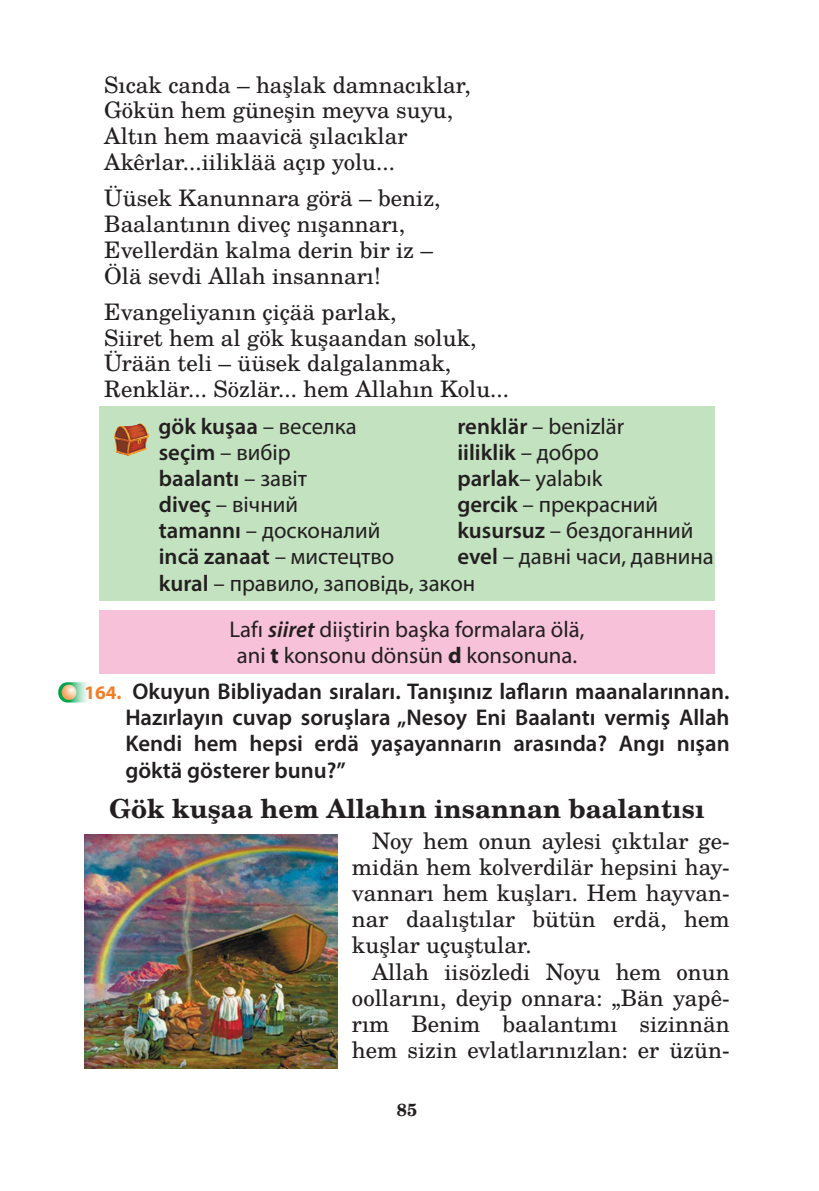
<style>
.page{position:relative;width:819px;height:1191px;background:#fff}
.page>*{position:absolute;margin:0;border:0;box-sizing:border-box;transform-origin:0 0}
.t1{font:700 26.25px "Te X Gyre Schola";color:#231f20}
.t2{font:22.75px/25.9px "Te X Gyre Schola";color:#231f20}
.t3{font:600 22.75px/26.2px "Myriad Pro";color:#231f20;text-align:justify}
.t4{font:22.75px/26.2px "Myriad Pro";color:#231f20}
.t5{font:700 17.5px "Te X Gyre Schola";color:#231f20}
.s1{font-weight:400}
.s2{font-weight:600}
.s3{font-weight:600;font-style:italic}
.s4{font-weight:700}
.s5{font-weight:700;font-size:19.25px;color:#f47d27}
</style>
<div class="page">
<div style="left:99px;top:406px;width:615px;height:38px;background:#c3e2c0"></div>
<div style="left:99px;top:433px;width:615px;height:37px;background:#c3e2c0"></div>
<div style="left:99px;top:459px;width:615px;height:37px;background:#c3e2c0"></div>
<div style="left:99px;top:485px;width:615px;height:38px;background:#c3e2c0"></div>
<div style="left:99px;top:511px;width:615px;height:38px;background:#c3e2c0"></div>
<div style="left:99px;top:537px;width:615px;height:38px;background:#c3e2c0"></div>
<div style="left:99px;top:563px;width:615px;height:38px;background:#c3e2c0"></div>
<div style="left:99px;top:610px;width:615px;height:63px;background:#f7c1d9"></div>
<img style="left:114px;top:423px;width:35px;height:33px">
<img style="left:84px;top:834px;width:253px;height:234px">
<img style="left:59px;top:683px;width:29px;height:19px">
<p class="t2" style="left:104px;top:70px;width:368px">Sıcak canda – haşlak damnacıklar,<br>Gökün hem güneşin meyva suyu,<br>Altın hem maavicä şılacıklar<br>Akêrlar...iiliklää açıp yolu...</p>
<p class="t2" style="left:104px;top:184px;width:338px">Üüsek Kanunnara görä – beniz,<br>Baalantının diveç nışannarı,<br>Evellerdän kalma derin bir iz –<br>Ölä sevdi Allah insannarı!</p>
<p class="t2" style="left:104px;top:297px;width:406px">Evangeliyanın çiçää parlak,<br>Siiret hem al gök kuşaandan soluk, Ürään teli – üüsek dalgalanmak, Renklär... Sözlär... hem Allahın Kolu...</p>
<p class="t3" style="left:158px;top:412px;width:200px">gök kuşaa <span class="s1">– веселка</span></p>
<p class="t4" style="left:457px;top:412px;width:168px"><span class="s2">renklär</span> – benizlär</p>
<p class="t4" style="left:159px;top:438px;width:133px"><span class="s2">seçim</span> – вибір</p>
<p class="t3" style="left:457px;top:438px;width:143px">iiliklik <span class="s1">– добро</span></p>
<p class="t3" style="left:159px;top:464px;width:150px">baalantı <span class="s1">– завіт</span></p>
<p class="t4" style="left:457px;top:465px;width:147px"><span class="s2">parlak</span>– yalabık</p>
<p class="t4" style="left:159px;top:491px;width:141px"><span class="s2">diveç</span> – вічний</p>
<p class="t4" style="left:457px;top:491px;width:202px"><span class="s2">gercik</span> – прекрасний</p>
<p class="t4" style="left:159px;top:517px;width:223px"><span class="s2">tamannı</span> – досконалий</p>
<p class="t4" style="left:457px;top:517px;width:237px"><span class="s2">kusursuz</span> – бездоганний</p>
<p class="t3" style="left:159px;top:543px;width:237px">incä zanaat <span class="s1">– мистецтво</span></p>
<p class="t4" style="left:159px;top:543px;width:556px;text-indent:298px"><span class="s2">evel</span> – давні часи, давнина <span class="s2">kural</span> – правило, заповідь, закон</p>
<p class="t4" style="left:229px;top:615px;width:356px;text-align:center">Lafı <span class="s3">siiret</span> diiştirin başka formalara ölä, ani <span class="s4">t</span> konsonu dönsün <span class="s4">d</span> konsonuna.</p>
<p class="t3" style="left:125px;top:677px;width:605px;text-indent:-41px"><span class="s5">164.</span> Okuyun Bibliyadan sıraları. Tanışınız lafların maanalarınnan.<br>Hazırlayın cuvap soruşlara „Nesoy Eni Baalantı vermiş Allah Kendi hem hepsi erdä yaşayannarın arasında? Angı nışan göktä gösterer bunu?”</p>
<p class="t1" style="left:109px;top:787px;width:597px">Gök kuşaa hem Allahın insannan baalantısı</p>
<p class="t2" style="left:352px;top:826px;width:379px;text-align:justify;text-indent:20px">Noy hem onun aylesi çıktılar ge&shy;midän hem kolverdilär hepsini hay&shy;vannarı hem kuşları. Hem hayvan&shy;nar daalıştılar bütün erdä, hem kuşlar uçuştular.</p>
<p class="t2" style="left:352px;top:957px;width:379px;text-align:justify;text-indent:20px">Allah iisözledi Noyu hem onun oollarını, deyip onnara: „Bän yapê&shy;rım Benim baalantımı sizinnän hem sizin evlatlarınızlan: er üzün-</p>
<p class="t5" style="left:397px;top:1095px;width:22px">85</p>
</div>
